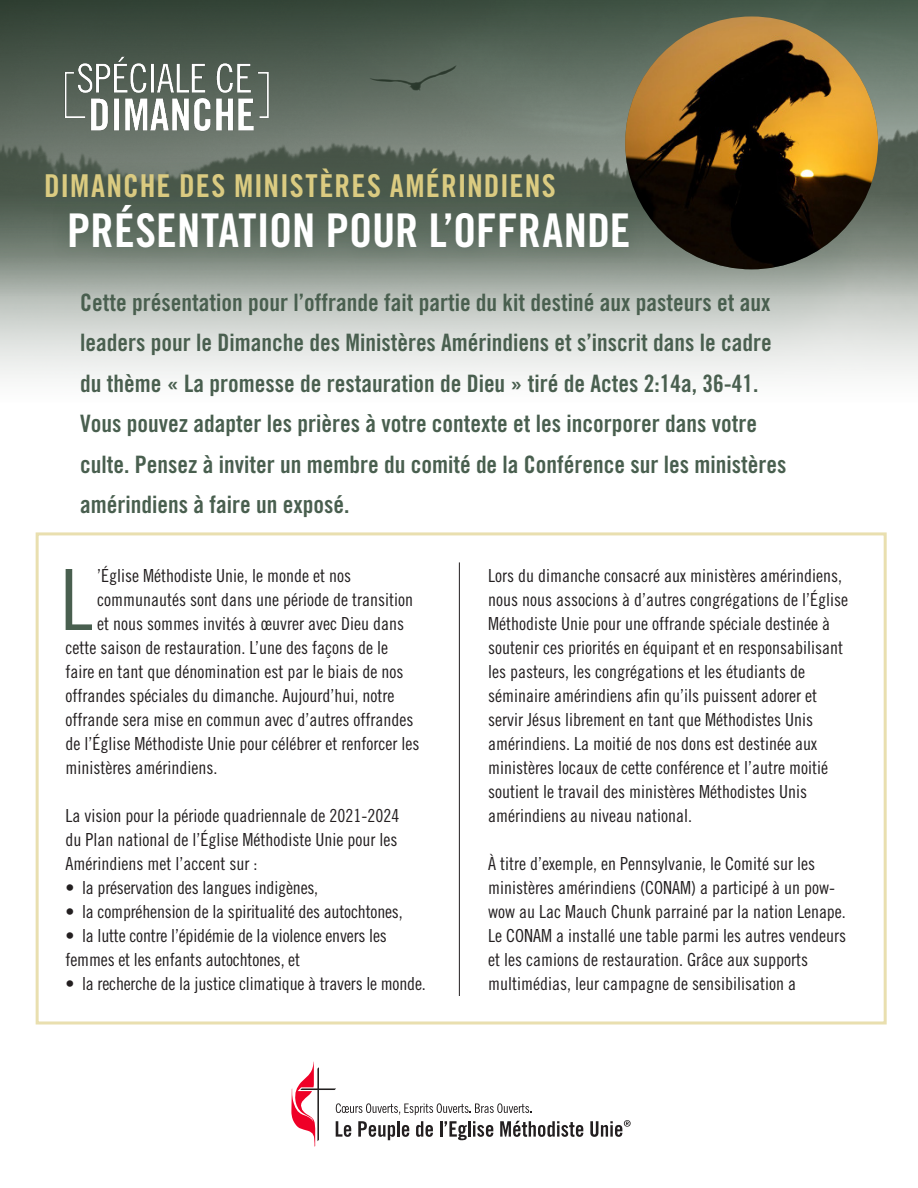
<style>
.page{position:relative;width:918px;height:1188px;background:#fff}
.page>*{position:absolute;margin:0;border:0;box-sizing:border-box;transform-origin:0 0}
._2020_KIT_Body_Text{font:84.45px "Trade Gothic LT Std Cn 18";color:#495f4f}
.t1{font:46.5px "Trade Gothic LT Std Bd Cn 20";letter-spacing:.005em;color:#fff}
.t2{font:31.5px "Trade Gothic LT Std Bd Cn 20";letter-spacing:.03em;color:#dbcb81}
._2020_KIT_Intro{font:24px/40.5px "Trade Gothic LT Std Bd Cn 20";color:#495f4f}
._2020_KIT_Body_Text-2{font:18px/24px "Trade Gothic LT Std Cn 18";color:#231f20}
</style>
<div class="page">
<img style="left:0;top:0;width:918px;height:378px">
<div style="left:36px;top:532px;width:851px;height:492px;border:3px solid #e9dfaf"></div>
<hr style="left:459px;top:562px;width:1px;height:434px;background:#231f20">
<img style="left:625px;top:16px;width:253px;height:253px;border-radius:126px">
<div style="left:28px;top:151px;width:544px;height:65px;background:#495f4f;opacity:.75"></div>
<div style="left:52px;top:187px;width:595px;height:78px;background:#495f4f;opacity:.75"></div>
<svg style="left:590px;top:1120px;width:41px;height:17px"></svg>
<svg style="left:291px;top:1061px;width:292px;height:86px"></svg>
<img style="left:49px;top:49px;width:235px;height:93px">
<p class="t2" style="left:44px;top:167px;width:513px">DIMANCHE DES MINISTÈRES AMÉRINDIENS</p>
<p class="t1" style="left:67px;top:202px;width:565px">PRÉSENTATION POUR L’OFFRANDE</p>
<p class="_2020_KIT_Intro" style="left:80px;top:282px;width:708px">Cette présentation pour l’offrande fait partie du kit destiné aux pasteurs et aux leaders pour le Dimanche des Ministères Amérindiens et s’inscrit dans le cadre du thème « La promesse de restauration de Dieu » tiré de Actes 2:14a, 36-41.<br>Vous pouvez adapter les prières à votre contexte et les incorporer dans votre culte. Pensez à inviter un membre du comité de la Conférence sur les ministères amérindiens à faire un exposé.</p>
<p class="_2020_KIT_Body_Text" style="left:60px;top:550px;width:34px">L</p>
<p class="_2020_KIT_Body_Text-2" style="left:97px;top:563px;width:255px">’Église Méthodiste Unie, le monde et nos</p>
<p class="_2020_KIT_Body_Text-2" style="left:97px;top:587px;width:317px">communautés sont dans une période de transition</p>
<p class="_2020_KIT_Body_Text-2" style="left:97px;top:611px;width:308px">et nous sommes invités à œuvrer avec Dieu dans</p>
<p class="_2020_KIT_Body_Text-2" style="left:66px;top:635px;width:324px">cette saison de restauration. L’une des façons de le</p>
<p class="_2020_KIT_Body_Text-2" style="left:66px;top:659px;width:339px">faire en tant que dénomination est par le biais de nos</p>
<p class="_2020_KIT_Body_Text-2" style="left:66px;top:683px;width:330px">offrandes spéciales du dimanche. Aujourd’hui, notre</p>
<p class="_2020_KIT_Body_Text-2" style="left:66px;top:707px;width:349px">offrande sera mise en commun avec d’autres offrandes</p>
<p class="_2020_KIT_Body_Text-2" style="left:66px;top:731px;width:355px">de l’Église Méthodiste Unie pour célébrer et renforcer les</p>
<p class="_2020_KIT_Body_Text-2" style="left:66px;top:755px;width:153px">ministères amérindiens.</p>
<p class="_2020_KIT_Body_Text-2" style="left:66px;top:803px;width:335px;text-align:justify">La vision pour la période quadriennale de 2021-2024 du Plan national de l’Église Méthodiste Unie pour les Amérindiens met l’accent sur :</p>
<p class="_2020_KIT_Body_Text-2" style="left:66px;top:875px;width:254px">• la préservation des langues indigènes,</p>
<p class="_2020_KIT_Body_Text-2" style="left:66px;top:899px;width:339px">• la compréhension de la spiritualité des autochtones,</p>
<p class="_2020_KIT_Body_Text-2" style="left:66px;top:923px;width:323px">• la lutte contre l’épidémie de la violence envers les femmes et les enfants autochtones, et</p>
<p class="_2020_KIT_Body_Text-2" style="left:66px;top:971px;width:362px">• la recherche de la justice climatique à travers le monde.</p>
<p class="_2020_KIT_Body_Text-2" style="left:488px;top:563px;width:361px">Lors du dimanche consacré aux ministères amérindiens, nous nous associons à d’autres congrégations de l’Église Méthodiste Unie pour une offrande spéciale destinée à soutenir ces priorités en équipant et en responsabilisant les pasteurs, les congrégations et les étudiants de séminaire amérindiens afin qu’ils puissent adorer et servir Jésus librement en tant que Méthodistes Unis amérindiens. La moitié de nos dons est destinée aux ministères locaux de cette conférence et l’autre moitié soutient le travail des ministères Méthodistes Unis amérindiens au niveau national.</p>
<p class="_2020_KIT_Body_Text-2" style="left:488px;top:851px;width:359px">À titre d’exemple, en Pennsylvanie, le Comité sur les ministères amérindiens (CONAM) a participé à un pow&shy;wow au Lac Mauch Chunk parrainé par la nation Lenape.<br>Le CONAM a installé une table parmi les autres vendeurs et les camions de restauration. Grâce aux supports multimédias, leur campagne de sensibilisation a</p>
</div>
